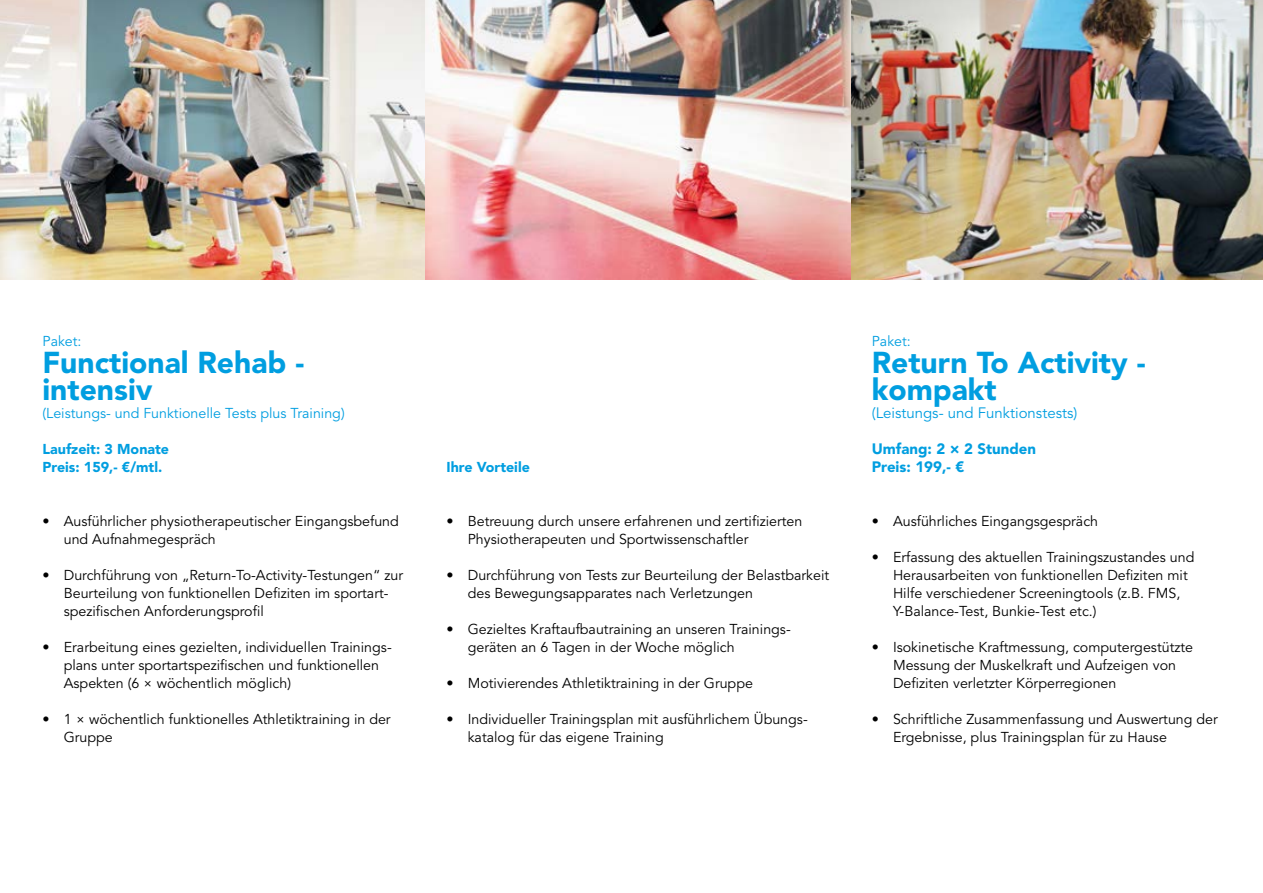
<style>
.page{position:relative;width:1263px;height:893px;background:#fff}
.page>*{position:absolute;margin:0;border:0;box-sizing:border-box;transform-origin:0 0}
.t1{font:900 30px/27px "Avenir LT Std";color:#009ee0}
.t2{font:15px "Avenir LT Std";color:#009ee0}
.t3{font:900 15px/18px "Avenir LT Std";color:#009ee0}
.t4{font:14.25px/18px "Avenir LT Std";color:#000}
.t5{font:14.25px "Avenir LT Std";color:#009ee0}
.t6{font:900 14.25px/18px "Avenir LT Std";color:#009ee0}
</style>
<div class="page">
<img style="left:0;top:0;width:1263px;height:279px">
<p class="t5" style="left:43px;top:333px;width:41px">Paket:</p>
<h1 class="t1" style="left:43px;top:349px;width:263px">Functional Rehab - intensiv</h1>
<p class="t5" style="left:43px;top:405px;width:304px">(Leistungs- und Funktionelle Tests plus Training)</p>
<p class="t6" style="left:43px;top:440px;width:128px">Laufzeit: 3 Monate<br>Preis: 159,- €/mtl.</p>
<p class="t4" style="left:64px;top:513px;width:337px;text-indent:-21px">• Ausführlicher physiotherapeutischer Eingangsbefund und Aufnahmegespräch</p>
<p class="t4" style="left:64px;top:567px;width:341px;text-indent:-21px">• Durchführung von „Return-To-Activity-Testungen“ zur<br>Beurteilung von funktionellen Defiziten im sportart&shy;spezifischen Anforderungsprofil</p>
<p class="t4" style="left:64px;top:639px;width:329px;text-indent:-21px">• Erarbeitung eines gezielten, individuellen Trainings&shy;plans unter sportartspezifischen und funktionellen<br>Aspekten (6 × wöchentlich möglich)</p>
<p class="t4" style="left:64px;top:711px;width:328px;text-indent:-21px">• 1 × wöchentlich funktionelles Athletiktraining in der<br>Gruppe</p>
<p class="t6" style="left:446px;top:458px;width:85px">Ihre Vorteile</p>
<p class="t4" style="left:468px;top:513px;width:336px;text-indent:-21px">• Betreuung durch unsere erfahrenen und zertifizierten<br>Physiotherapeuten und Sportwissenschaftler</p>
<p class="t4" style="left:468px;top:567px;width:363px;text-indent:-21px">• Durchführung von Tests zur Beurteilung der Belastbarkeit des Bewegungsapparates nach Verletzungen</p>
<p class="t4" style="left:468px;top:621px;width:323px;text-indent:-21px">• Gezieltes Kraftaufbautraining an unseren Trainings&shy;geräten an 6 Tagen in der Woche möglich</p>
<p class="t4" style="left:446px;top:675px;width:308px">• Motivierendes Athletiktraining in der Gruppe</p>
<p class="t4" style="left:468px;top:711px;width:340px;text-indent:-21px">• Individueller Trainingsplan mit ausführlichem Übungs&shy;katalog für das eigene Training</p>
<p class="t5" style="left:872px;top:333px;width:41px">Paket:</p>
<h1 class="t1" style="left:872px;top:349px;width:275px">Return To Activity - kompakt</h1>
<p class="t2" style="left:872px;top:404px;width:207px">(Leistungs- und Funktionstests)</p>
<p class="t3" style="left:872px;top:440px;width:166px">Umfang: 2 × 2 Stunden<br>Preis: 199,- €</p>
<p class="t4" style="left:872px;top:513px;width:228px">• Ausführliches Eingangsgespräch</p>
<p class="t4" style="left:893px;top:549px;width:303px;text-indent:-21px">• Erfassung des aktuellen Trainingszustandes und Herausarbeiten von funktionellen Defiziten mit Hilfe verschiedener Screeningtools (z.B. FMS, Y-Balance-Test, Bunkie-Test etc.)</p>
<p class="t4" style="left:893px;top:639px;width:302px;text-indent:-21px">• Isokinetische Kraftmessung, computergestützte<br>Messung der Muskelkraft und Aufzeigen von<br>Defiziten verletzter Körperregionen</p>
<p class="t4" style="left:893px;top:711px;width:326px;text-indent:-21px">• Schriftliche Zusammenfassung und Auswertung der<br>Ergebnisse, plus Trainingsplan für zu Hause</p>
</div>
